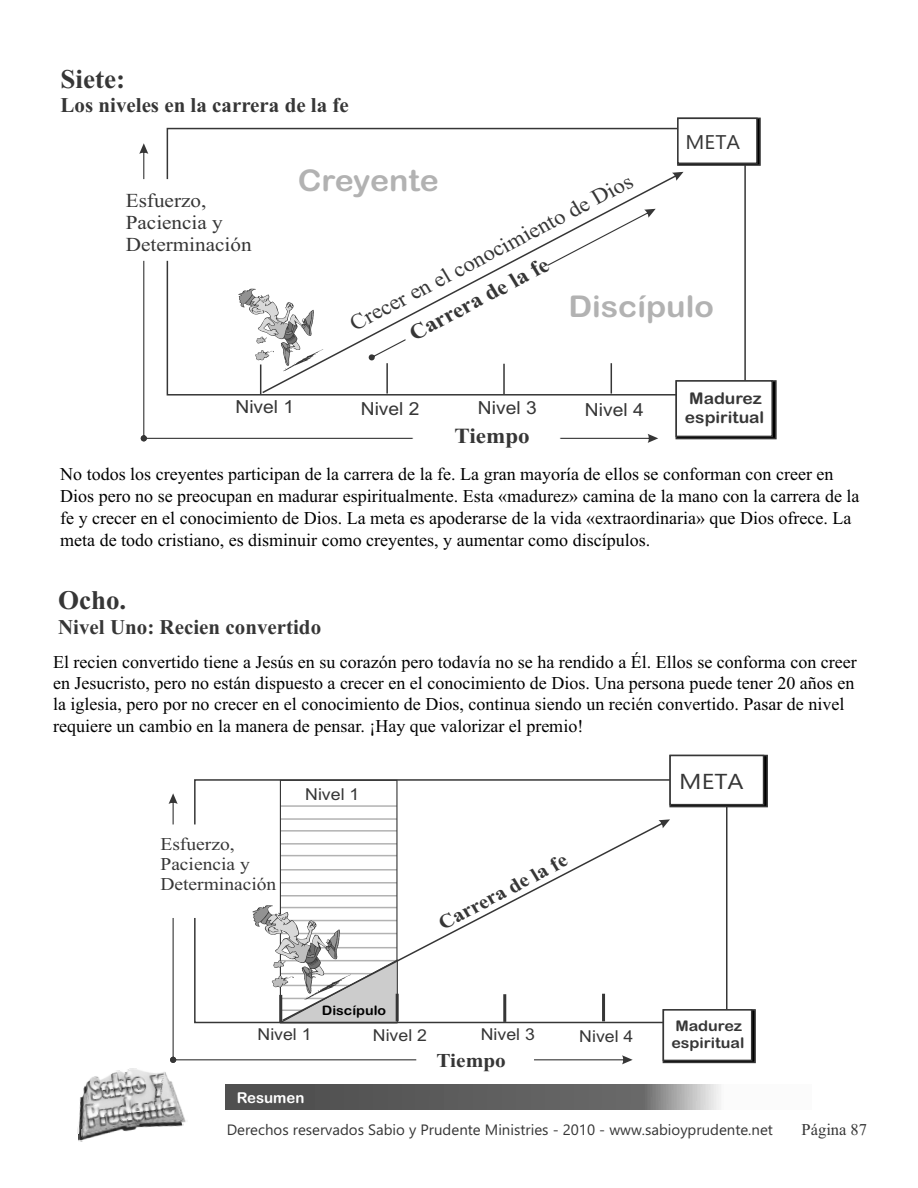
<style>
.page{position:relative;width:918px;height:1188px;background:#fff}
.page>*{position:absolute;margin:0;border:0;box-sizing:border-box;transform-origin:0 0}
.t1{font:30px "Arial Rounded MT Bold";color:#b2b2b2;scale:1.07 1}
.t2{font:700 27px "Times New Roman";color:#363636}
.t3{font:21.9px "Times New Roman";color:#363636;scale:1.04 1}
.t4{font:700 21.9px "Times New Roman";color:#363636;scale:1.04 1}
.t5{font:700 21.6px "Times New Roman";color:#363636;scale:1.07 1}
.t6{font:21.6px "Ebrima";color:#363636;scale:1.16 1}
.t7{font:700 21px "Times New Roman";color:#363636}
.t8{font:700 19.95px "Times New Roman";color:#363636;scale:1.04 1}
.t9{font:19.8px/21.9px "Times New Roman";color:#363636;scale:1.07 1}
.t10{font:19.8px "Ebrima";color:#363636;scale:1.07 1}
.t11{font:700 19.65px "Times New Roman";color:#363636;scale:1.08 1}
.t12{font:18px/21.9px "Times New Roman";color:#000}
.t13{font:18px/20px "Times New Roman";color:#363636;scale:1.08 1}
.t14{font:18px "Arial";color:#363636;scale:1.07 1}
.t15{font:16.5px "Times New Roman";color:#363636}
.t16{font:16.35px "Arial";color:#363636;scale:1.08 1}
.t17{font:16.2px/18.8px "Arial Rounded MT Bold";color:#363636;scale:1.07 1}
.t18{font:15px "Ebrima";color:#363636}
.t19{font:15px "Arial Rounded MT Bold";color:#fff}
.t20{font:14.7px/17.1px "Arial Rounded MT Bold";color:#363636;scale:1.08 1}
.t21{font:13.05px "Arial Rounded MT Bold";color:#000;scale:1.08 1}
</style>
<div class="page">
<svg style="left:139px;top:143px;width:519px;height:300px"></svg>
<svg style="left:675px;top:379px;width:102px;height:61px"></svg>
<svg style="left:676px;top:117px;width:85px;height:50px"></svg>
<svg style="left:225px;top:1085px;width:496px;height:24px;background:#686868"></svg>
<img style="left:77px;top:1068px;width:109px;height:70px">
<svg style="left:662px;top:1008px;width:94px;height:56px"></svg>
<svg style="left:168px;top:793px;width:465px;height:272px"></svg>
<svg style="left:669px;top:754px;width:99px;height:54px"></svg>
<h2 class="t2" style="left:61px;top:70px;width:66px">Siete:</h2>
<p class="t7" style="left:61px;top:98px;width:290px">Los niveles en la carrera de la fe</p>
<p class="t10" style="left:686px;top:135px;width:52px">META</p>
<p class="t9" style="left:126px;top:192px;width:119px">Esfuerzo,<br>Paciencia y<br>Determinación</p>
<h1 class="t1" style="left:298px;top:170px;width:133px">Creyente</h1>
<p class="t3" style="left:348px;top:316px;width:305px;rotate:-27deg">Crecer en el conocimiento de Dios</p>
<p class="t4" style="left:408px;top:328px;width:150px;rotate:-28deg">Carrera de la fe</p>
<h1 class="t1" style="left:568px;top:295px;width:138px">Discípulo</h1>
<p class="t14" style="left:235px;top:400px;width:56px">Nivel 1</p>
<p class="t14" style="left:361px;top:402px;width:56px">Nivel 2</p>
<p class="t14" style="left:478px;top:401px;width:56px">Nivel 3</p>
<p class="t14" style="left:585px;top:403px;width:56px">Nivel 4</p>
<p class="t17" style="left:685px;top:391px;width:76px">Madurez espiritual</p>
<p class="t5" style="left:454px;top:429px;width:72px">Tiempo</p>
<p class="t12" style="left:60px;top:465px;width:801px">No todos los creyentes participan de la carrera de la fe. La gran mayoría de ellos se conforman con creer en Dios pero no se preocupan en madurar espiritualmente. Esta «madurez» camina de la mano con la carrera de la fe y crecer en el conocimiento de Dios. La meta es apoderarse de la vida «extraordinaria» que Dios ofrece. La meta de todo cristiano, es disminuir como creyentes, y aumentar como discípulos.</p>
<h2 class="t2" style="left:58px;top:591px;width:70px">Ocho.</h2>
<p class="t7" style="left:58px;top:620px;width:265px">Nivel Uno: Recien convertido</p>
<p class="t12" style="left:53px;top:653px;width:805px;line-height:21.1px">El recien convertido tiene a Jesús en su corazón pero todavía no se ha rendido a Él. Ellos se conforma con creer en Jesucristo, pero no están dispuesto a crecer en el conocimiento de Dios. Una persona puede tener 20 años en la iglesia, pero por no crecer en el conocimiento de Dios, continua siendo un recién convertido. Pasar de nivel requiere un cambio en la manera de pensar. ¡Hay que valorizar el premio!</p>
<p class="t13" style="left:161px;top:836px;width:109px">Esfuerzo,<br>Paciencia y<br>Determinación</p>
<p class="t16" style="left:305px;top:788px;width:52px">Nivel 1</p>
<p class="t8" style="left:437px;top:918px;width:138px;rotate:-28deg">Carrera de la fe</p>
<p class="t6" style="left:679px;top:773px;width:57px">META</p>
<p class="t16" style="left:258px;top:1028px;width:52px">Nivel 1</p>
<p class="t19" style="left:237px;top:1092px;width:69px">Resumen</p>
<p class="t21" style="left:322px;top:1005px;width:61px">Discípulo</p>
<p class="t16" style="left:373px;top:1029px;width:52px">Nivel 2</p>
<p class="t16" style="left:481px;top:1028px;width:52px">Nivel 3</p>
<p class="t16" style="left:579px;top:1030px;width:52px">Nivel 4</p>
<p class="t20" style="left:671px;top:1019px;width:69px">Madurez espiritual</p>
<p class="t11" style="left:437px;top:1053px;width:66px">Tiempo</p>
<p class="t18" style="left:227px;top:1124px;width:548px">Derechos reservados Sabio y Prudente Ministries - 2010 - www.sabioyprudente.net</p>
<p class="t15" style="left:802px;top:1123px;width:67px">Página 87</p>
</div>
